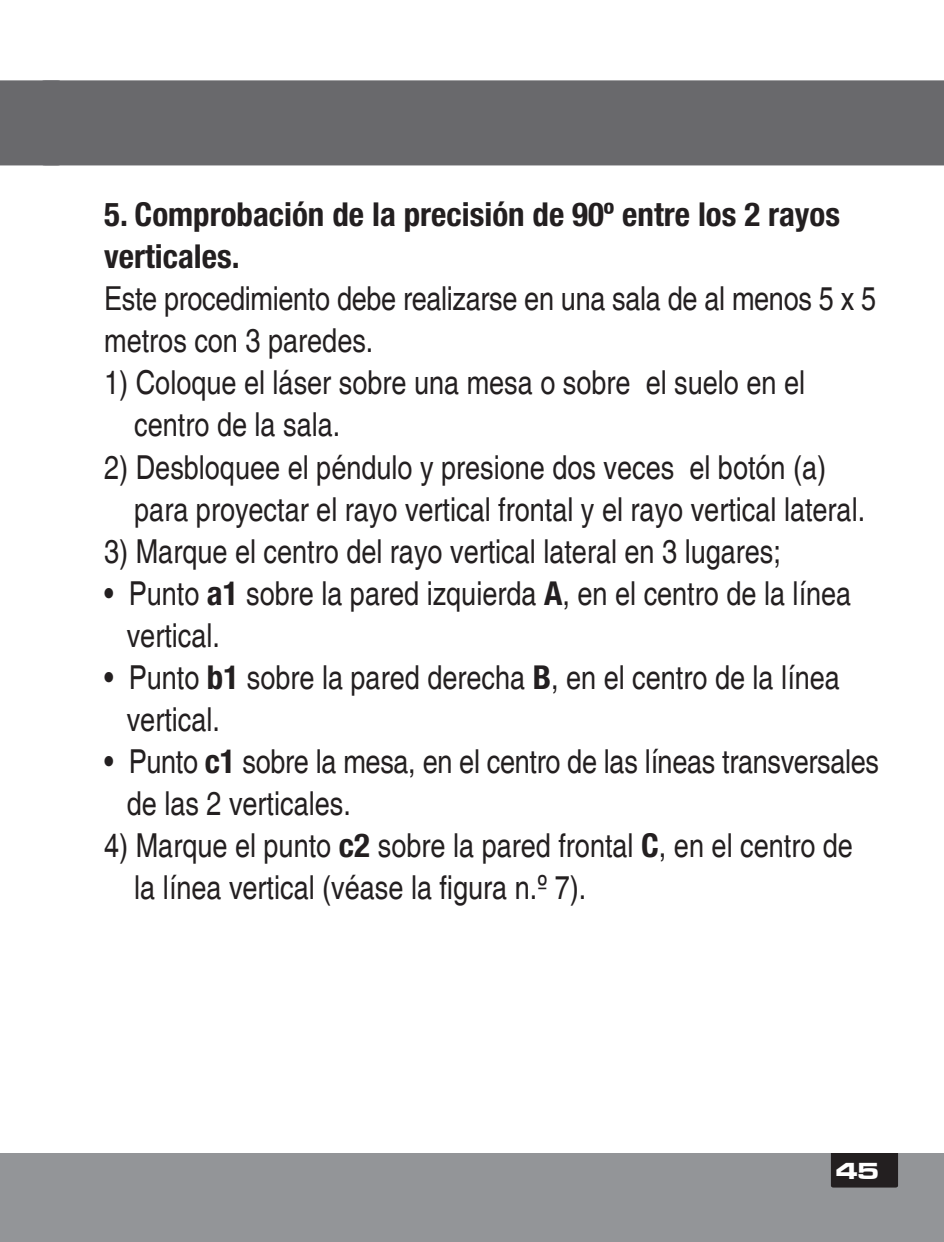
<style>
.page{position:relative;width:944px;height:1242px;background:#fff}
.page>*{position:absolute;margin:0;border:0;box-sizing:border-box;transform-origin:0 0}
.t1{font:condensed 33px/42px "Helvetica";color:#231f20}
.t2{font:700 condensed 33px/42px "Helvetica Neue";color:#231f20}
.t3{font:24px "Microgramma D Bold Exte";color:#fff}
.s1{font-family:"Helvetica Neue";font-weight:700}
</style>
<div class="page">
<div style="left:0;top:1153px;width:944px;height:89px;background:#939598"></div>
<div style="left:831px;top:1153px;width:67px;height:34px;background:#231f20"></div>
<div style="left:0;top:80px;width:35px;height:85px;background:#69696c"></div>
<div style="left:35px;top:80px;width:909px;height:85px;background:#69696c"></div>
<p class="t2" style="left:104px;top:193px;width:737px">5. Comprobación de la precisión de 90º entre los 2 rayos verticales.</p>
<p class="t1" style="left:104px;top:278px;width:773px">Este procedimiento debe realizarse en una sala de al menos 5 x 5 metros con 3 paredes.</p>
<p class="t1" style="left:134px;top:362px;width:672px;text-indent:-30px">1) Coloque el láser sobre una mesa o sobre el suelo en el centro de la sala.</p>
<p class="t1" style="left:134px;top:446px;width:732px;text-indent:-30px">2) Desbloquee el péndulo y presione dos veces el botón (a) para proyectar el rayo vertical frontal y el rayo vertical lateral.</p>
<p class="t1" style="left:104px;top:530px;width:678px">3) Marque el centro del rayo vertical lateral en 3 lugares;</p>
<p class="t1" style="left:127px;top:572px;width:726px;text-indent:-23px">• Punto <span class="s1">a1</span> sobre la pared izquierda <span class="s1">A</span>, en el centro de la línea vertical.</p>
<p class="t1" style="left:127px;top:656px;width:715px;text-indent:-23px">• Punto <span class="s1">b1</span> sobre la pared derecha <span class="s1">B</span>, en el centro de la línea vertical.</p>
<p class="t1" style="left:127px;top:740px;width:754px;text-indent:-23px">• Punto <span class="s1">c1</span> sobre la mesa, en el centro de las líneas transversales de las 2 verticales.</p>
<p class="t1" style="left:134px;top:824px;width:720px;text-indent:-30px">4) Marque el punto <span class="s1">c2</span> sobre la pared frontal <span class="s1">C</span>, en el centro de la línea vertical (véase la figura n.º 7).</p>
<p class="t3" style="left:836px;top:1155px;width:45px">45</p>
</div>
